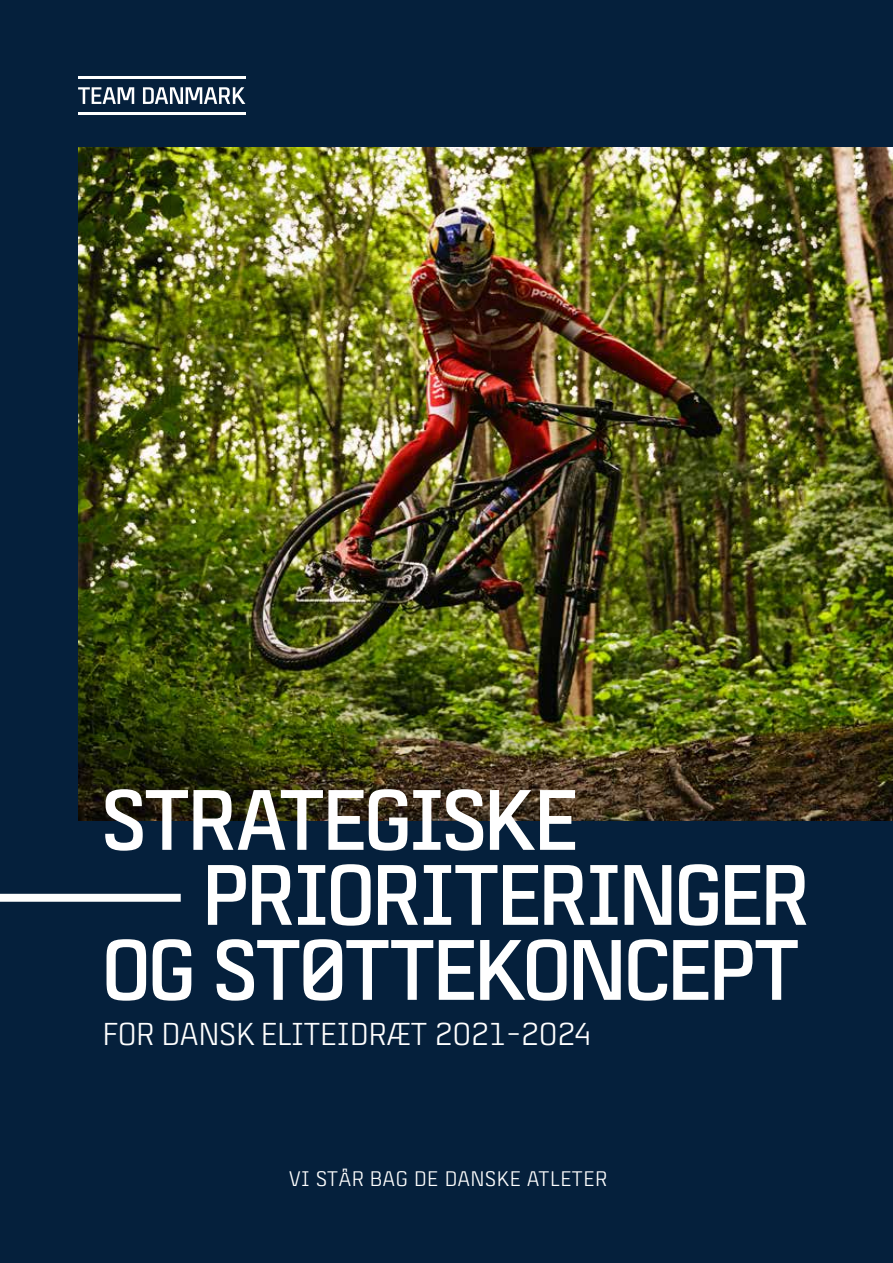
<style>
.page{position:relative;width:893px;height:1263px;background:#05203c}
.page>*{position:absolute;margin:0;border:0;box-sizing:border-box;transform-origin:0 0}
.t1{font:700 85.5px "Team Danmark 4";letter-spacing:-.04em;color:#fff}
.t2{font:31.65px "Team Danmark 4";color:#fff}
.t3{font:21px "Team Danmark 4";letter-spacing:.03em;color:#fff}
</style>
<div class="page">
<svg style="left:78px;top:87px;width:56px;height:17px"></svg>
<svg style="left:143px;top:87px;width:102px;height:17px"></svg>
<hr style="left:78px;top:77px;width:167px;height:2px;background:#fff">
<hr style="left:78px;top:112px;width:167px;height:3px;background:#fff">
<img style="left:78px;top:147px;width:815px;height:673px">
<div style="left:0;top:894px;width:181px;height:8px;background:#fff"></div>
<p class="t1" style="left:101px;top:775px;width:478px">STRATEGISKE</p>
<p class="t1" style="left:201px;top:850px;width:612px">PRIORITERINGER</p>
<p class="t1" style="left:101px;top:925px;width:699px">OG STØTTEKONCEPT</p>
<p class="t2" style="left:103px;top:1019px;width:490px">FOR DANSK ELITEIDRÆT 2021-2024</p>
<p class="t3" style="left:289px;top:1168px;width:320px">VI STÅR BAG DE DANSKE ATLETER</p>
</div>
